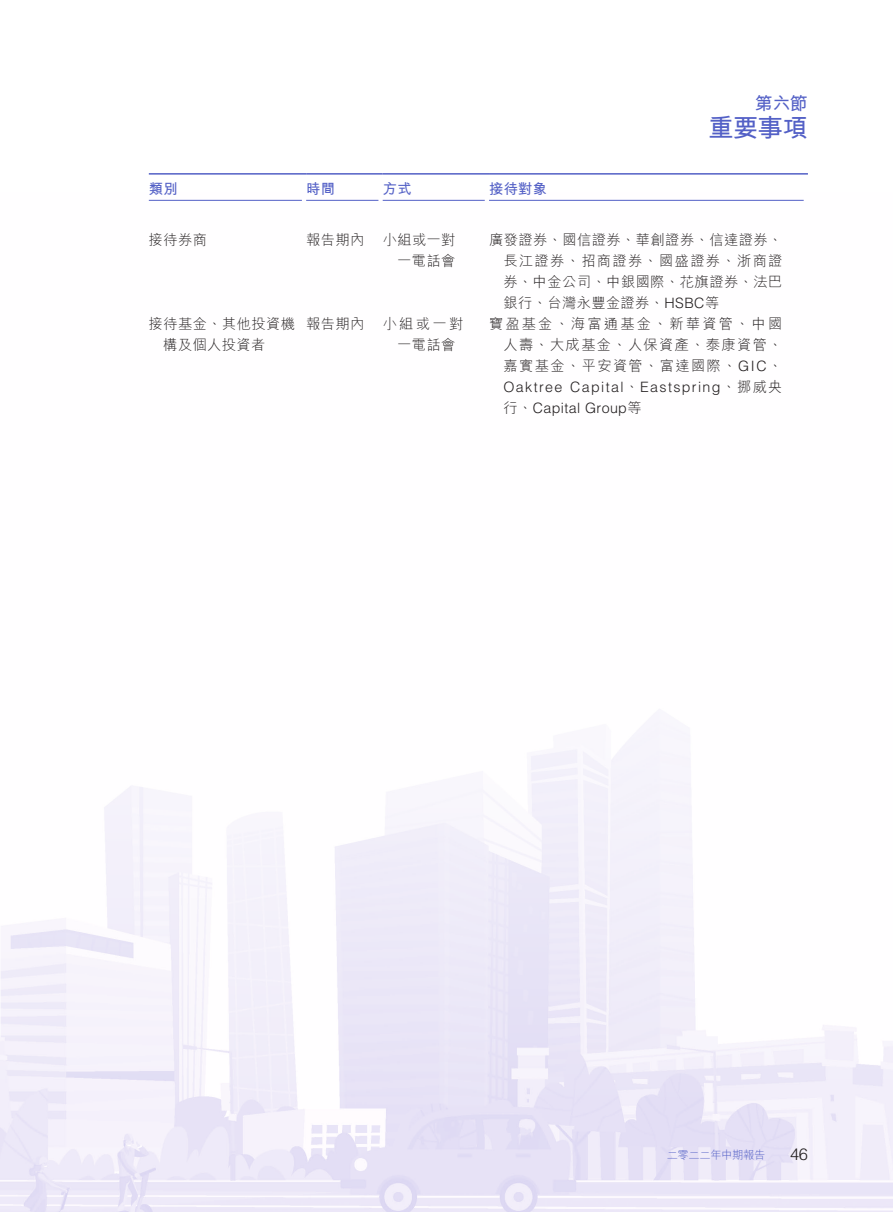
<style>
.page{position:relative;width:893px;height:1212px;background:#fff}
.page>*{position:absolute;margin:0;border:0;box-sizing:border-box;transform-origin:0 0}
.t1{font:700 25.5px "M Hei HK";color:#5360c6}
.t2{font:700 18px "M Hei HK";color:#5360c6}
.t3{font:300 16.5px "Helvetica LT Std";color:#231f20}
.t4{font:300 14.25px/21px "M Hei HK";letter-spacing:.03em;color:#231f20;text-align:justify}
.t5{font:300 14.25px/21px "Helvetica LT Std";letter-spacing:.095em;color:#231f20}
.t6{font:700 14.25px "M Hei HK";letter-spacing:.03em;color:#5360c6}
.t7{font:300 14.25px/21px "M Hei HK";letter-spacing:.165em;color:#231f20;text-align:center}
.t8{font:300 11.25px "M Hei HK";letter-spacing:-.03em;color:#5360c6}
.s1{font-family:"Helvetica LT Std"}
.s2{font-family:"M Hei HK"}
</style>
<div class="page">
<img style="left:0;top:199px;width:893px;height:1013px">
<hr style="left:149px;top:173px;width:157px;height:2px;background:#5360c6">
<hr style="left:306px;top:173px;width:77px;height:2px;background:#5360c6">
<hr style="left:383px;top:173px;width:106px;height:2px;background:#5360c6">
<hr style="left:489px;top:173px;width:319px;height:2px;background:#5360c6">
<hr style="left:149px;top:200px;width:153px;height:1px;background:#5360c6">
<hr style="left:306px;top:200px;width:72px;height:1px;background:#5360c6">
<hr style="left:383px;top:200px;width:102px;height:1px;background:#5360c6">
<hr style="left:489px;top:200px;width:315px;height:1px;background:#5360c6">
<p class="t2" style="left:755px;top:90px;width:54px">第六節</p>
<h1 class="t1" style="left:708px;top:109px;width:101px">重要事項</h1>
<p class="t6" style="left:149px;top:178px;width:30px">類別</p>
<p class="t6" style="left:306px;top:178px;width:30px">時間</p>
<p class="t6" style="left:383px;top:178px;width:30px">方式</p>
<p class="t6" style="left:489px;top:178px;width:60px">接待對象</p>
<p class="t4" style="left:149px;top:229px;width:60px">接待券商</p>
<p class="t4" style="left:306px;top:229px;width:60px">報告期內</p>
<p class="t4" style="left:383px;top:229px;width:74px;text-align:right">小組或一對一電話會</p>
<p class="t4" style="left:503px;top:229px;width:281px;text-indent:-14px">廣發證券、國信證券、華創證券、信達證券、長江證券、招商證券、國盛證券、浙商證券、中金公司、中銀國際、花旗證券、法巴銀行、台灣永豐金證券、<span class="s1">HSBC</span>等</p>
<p class="t4" style="left:163px;top:313px;width:133px;text-indent:-14px">接待基金、其他投資機構及個人投資者</p>
<p class="t4" style="left:306px;top:313px;width:60px">報告期內</p>
<p class="t7" style="left:383px;top:313px;width:82px">小組或一對一電話會</p>
<p class="t4" style="left:503px;top:313px;width:281px;text-indent:-14px">寶盈基金、海富通基金、新華資管、中國人壽、大成基金、人保資產、泰康資管、嘉實基金、平安資管、富達國際、<span class="s1">GIC</span>、</p>
<p class="t5" style="left:503px;top:376px;width:280px">Oaktree Capital<span class="s2">、</span>Eastspring<span class="s2">、挪威央行、</span>Capital Group<span class="s2">等</span></p>
<p class="t8" style="left:667px;top:1146px;width:100px">二零二二年中期報告</p>
<p class="t3" style="left:790px;top:1144px;width:19px">46</p>
</div>
